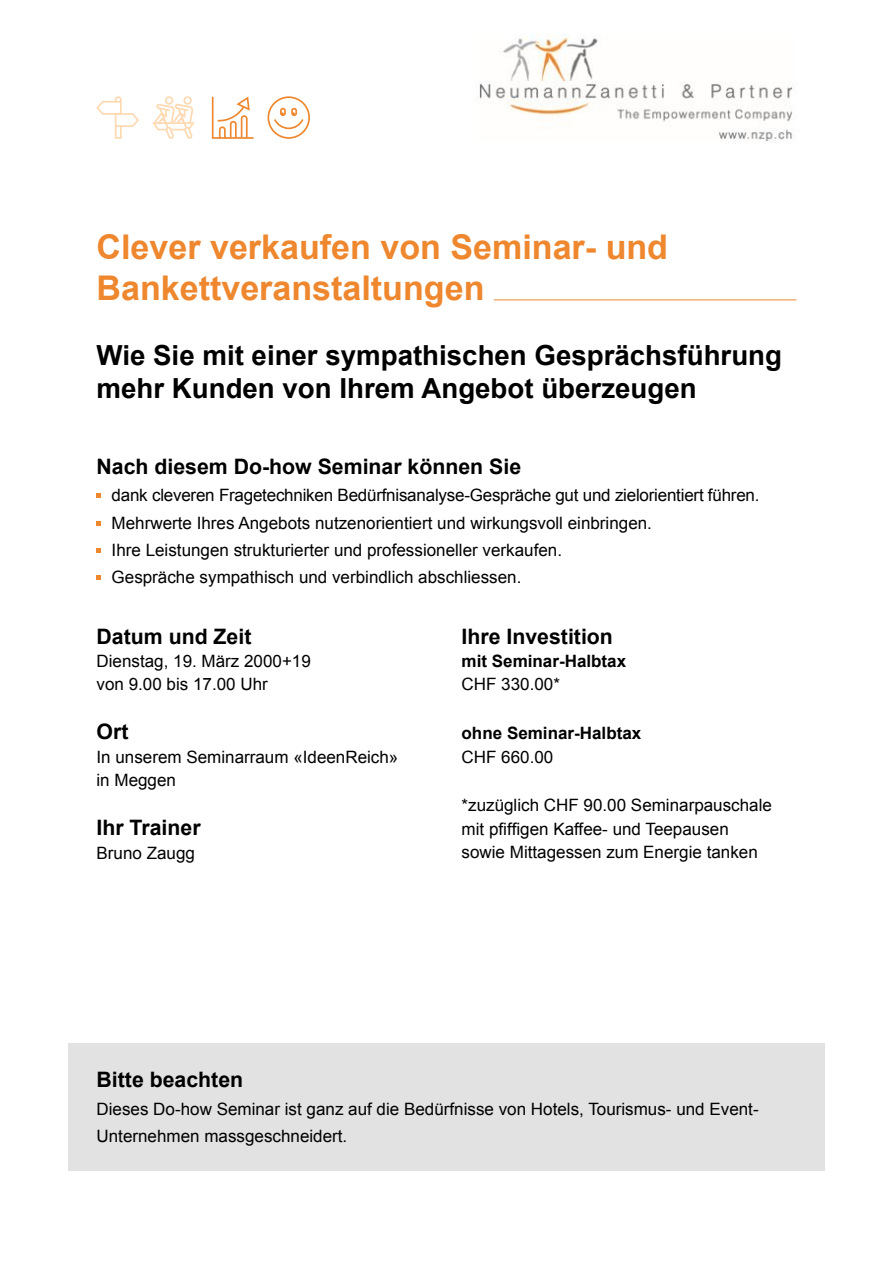
<style>
.page{position:relative;width:893px;height:1263px;background:#fff}
.page>*{position:absolute;margin:0;border:0;box-sizing:border-box;transform-origin:0 0}
.t1{font:700 34.05px/40.8px "Arial";color:#ee872e}
.t2{font:700 27.6px/33.2px "Arial";color:#000}
.t3{font:700 21.3px "Arial";color:#000}
.t4{font:17.1px/23.4px "Arial";color:#000}
.t5{font:700 17.1px "Arial";color:#000}
</style>
<div class="page">
<div style="left:68px;top:1043px;width:757px;height:127px;background:#e2e2e2"></div>
<hr style="left:494px;top:300px;width:302px;height:1px;background:#ee872e">
<svg style="left:97px;top:494px;width:4px;height:4px"></svg>
<svg style="left:97px;top:521px;width:4px;height:4px"></svg>
<svg style="left:97px;top:548px;width:4px;height:4px"></svg>
<svg style="left:97px;top:575px;width:4px;height:5px"></svg>
<svg style="left:96px;top:96px;width:43px;height:32px"></svg>
<div style="left:115px;top:125px;width:7px;height:14px;border:2px solid #fed9b2"></div>
<div style="left:165px;top:96px;width:8px;height:9px;border:2px solid #fed9b2;border-radius:50%"></div>
<div style="left:183px;top:96px;width:9px;height:9px;border:2px solid #fed9b2;border-radius:50%"></div>
<svg style="left:152px;top:103px;width:43px;height:36px"></svg>
<svg style="left:211px;top:96px;width:43px;height:43px"></svg>
<div style="left:268px;top:96px;width:42px;height:43px;border:2px solid #ee872e;border-radius:50%"></div>
<svg style="left:272px;top:107px;width:33px;height:23px"></svg>
<img style="left:476px;top:34px;width:317px;height:110px">
<h1 class="t1" style="left:97px;top:228px;width:573px">Clever verkaufen von Seminar- und<br>Bankettveranstaltungen</h1>
<h2 class="t2" style="left:97px;top:339px;width:687px">Wie Sie mit einer sympathischen Gesprächsführung mehr Kunden von Ihrem Angebot überzeugen</h2>
<p class="t3" style="left:97px;top:452px;width:426px">Nach diesem Do-how Seminar können Sie</p>
<p class="t4" style="left:112px;top:482px;width:649px;line-height:27.3px">dank cleveren Fragetechniken Bedürfnisanalyse-Gespräche gut und zielorientiert führen.<br>Mehrwerte Ihres Angebots nutzenorientiert und wirkungsvoll einbringen.<br>Ihre Leistungen strukturierter und professioneller verkaufen.<br>Gespräche sympathisch und verbindlich abschliessen.</p>
<p class="t3" style="left:97px;top:622px;width:156px">Datum und Zeit</p>
<p class="t4" style="left:97px;top:649px;width:216px">Dienstag, 19. März 2000+19 von 9.00 bis 17.00 Uhr</p>
<p class="t3" style="left:97px;top:718px;width:33px">Ort</p>
<p class="t4" style="left:97px;top:745px;width:303px">In unserem Seminarraum «IdeenReich» in Meggen</p>
<p class="t3" style="left:97px;top:813px;width:106px">Ihr Trainer</p>
<p class="t4" style="left:97px;top:841px;width:100px">Bruno Zaugg</p>
<p class="t3" style="left:462px;top:622px;width:153px">Ihre Investition</p>
<p class="t5" style="left:462px;top:649px;width:166px">mit Seminar-Halbtax</p>
<p class="t4" style="left:462px;top:673px;width:100px">CHF 330.00*</p>
<p class="t5" style="left:462px;top:722px;width:181px">ohne Seminar-Halbtax</p>
<p class="t4" style="left:462px;top:745px;width:93px">CHF 660.00</p>
<p class="t4" style="left:462px;top:794px;width:312px">*zuzüglich CHF 90.00 Seminarpauschale mit pfiffigen Kaffee- und Teepausen sowie Mittagessen zum Energie tanken</p>
<p class="t3" style="left:97px;top:1066px;width:148px">Bitte beachten</p>
<p class="t4" style="left:97px;top:1095px;width:664px;line-height:27.3px">Dieses Do-how Seminar ist ganz auf die Bedürfnisse von Hotels, Tourismus- und Event-<br>Unternehmen massgeschneidert.</p>
</div>
